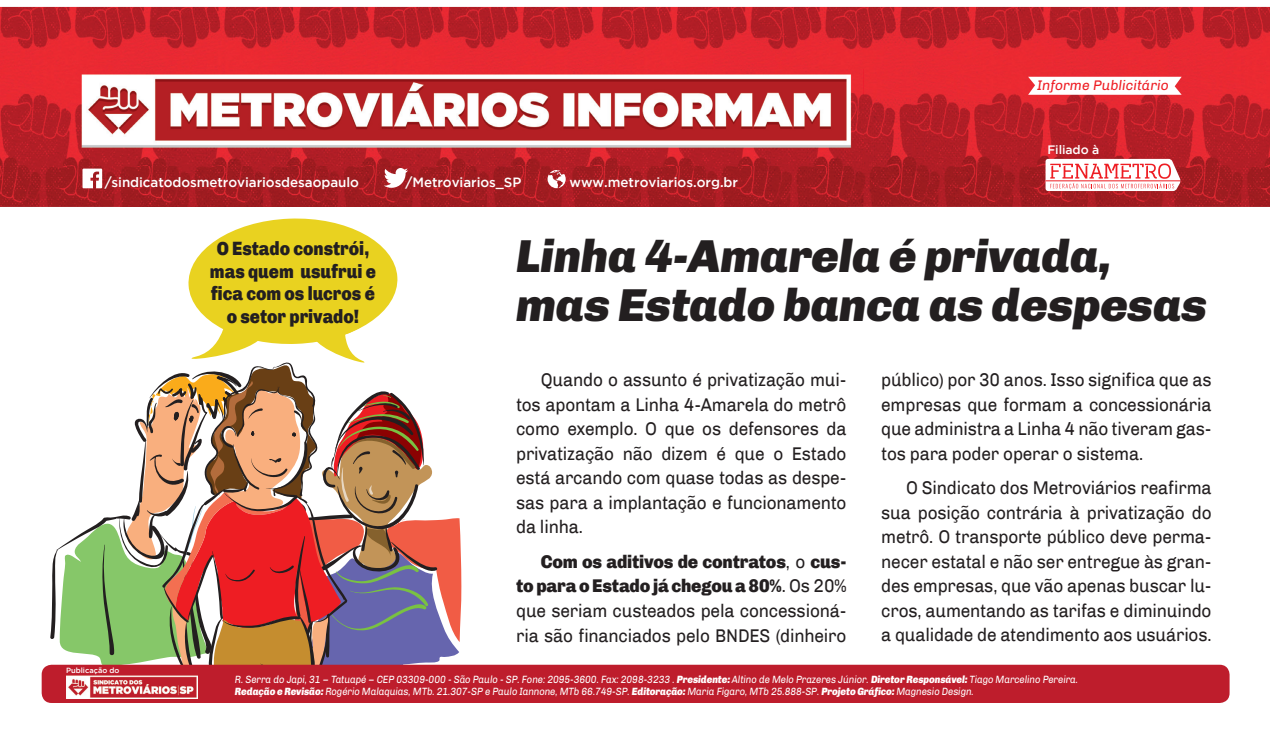
<style>
.page{position:relative;width:1270px;height:745px;background:#fff}
.page>*{position:absolute;margin:0;border:0;box-sizing:border-box;transform-origin:0 0}
.t1{font:italic 900 46.2px/49px "Chivo";letter-spacing:-.01em;color:#231f20}
.t2{font:900 19.25px/22.8px "Chivo";color:#231f20;text-align:center;scale:.88 1}
.t3{font:18.38px/24.5px "Chivo";letter-spacing:-.01em;color:#231f20;text-align:justify;scale:.94 1}
.t4{font:italic 14px "Chivo";color:#ee1d23}
.t5{font:500 13.47px "Gotham";letter-spacing:-.005em;color:#fff}
.t6{font:500 12.25px "Gotham";letter-spacing:-.005em;color:#fff}
.t7{font:italic 10.5px/12.6px "Chivo";letter-spacing:-.01em;color:#fff;scale:.9 1}
.t8{font:500 7.52px "Gotham";color:#fff}
.s1{font-weight:900}
</style>
<div class="page">
<div style="left:42px;top:664px;width:1188px;height:38px;background:#be1d2c;border-radius:10px"></div>
<img style="left:0;top:7px;width:1270px;height:100px">
<img style="left:0;top:107px;width:120px;height:100px">
<img style="left:847px;top:107px;width:423px;height:100px">
<img style="left:120px;top:166px;width:727px;height:41px">
<svg style="left:1045px;top:159px;width:135px;height:32px"></svg>
<hr style="left:1045px;top:180px;width:135px;height:1px;background:#ee1d23">
<svg style="left:83px;top:168px;width:19px;height:20px"></svg>
<svg style="left:548px;top:170px;width:18px;height:18px"></svg>
<svg style="left:384px;top:168px;width:24px;height:20px"></svg>
<svg style="left:1028px;top:77px;width:154px;height:18px"></svg>
<img style="left:67px;top:70px;width:796px;height:96px">
<img style="left:66px;top:688px;width:132px;height:10px">
<svg style="left:50px;top:218px;width:411px;height:470px"></svg>
<p class="t4" style="left:1037px;top:77px;width:133px">Informe Publicitário</p>
<p class="t5" style="left:105px;top:174px;width:256px">/sindicatodosmetroviariosdesaopaulo</p>
<p class="t5" style="left:406px;top:174px;width:117px">/Metroviarios_SP</p>
<p class="t5" style="left:569px;top:174px;width:170px">www.metroviarios.org.br</p>
<p class="t6" style="left:1047px;top:142px;width:54px">Filiado à</p>
<p class="t8" style="left:66px;top:666px;width:55px">Publicação do</p>
<p class="t2" style="left:210px;top:237px;width:190px">O Estado constrói, mas quem usufrui e fica com os lucros é o setor privado!</p>
<h1 class="t1" style="left:516px;top:231px;width:693px">Linha 4-Amarela é privada, mas Estado banca as despesas</h1>
<p class="t3" style="left:516px;top:367px;width:353px;text-indent:25px">Quando o assunto é privatização mui&shy;tos apontam a Linha 4-Amarela do metrô como exemplo. O que os defensores da privatização não dizem é que o Estado está arcando com quase todas as despe&shy;sas para a implantação e funcionamento da linha.</p>
<p class="t3" style="left:516px;top:549px;width:353px;text-indent:25px"><span class="s1">Com os aditivos de contratos</span>, o <span class="s1">cus&shy;to para o Estado já chegou a 80%</span>. Os 20% que seriam custeados pela concessioná&shy;ria são financiados pelo BNDES (dinheiro</p>
<p class="t3" style="left:881px;top:367px;width:353px">público) por 30 anos. Isso significa que as empresas que formam a concessionária que administra a Linha 4 não tiveram gas&shy;tos para poder operar o sistema.</p>
<p class="t3" style="left:881px;top:475px;width:353px;text-indent:25px">O Sindicato dos Metroviários reafirma sua posição contrária à privatização do metrô. O transporte público deve perma&shy;necer estatal e não ser entregue às gran&shy;des empresas, que vão apenas buscar lu&shy;cros, aumentando as tarifas e diminuindo a qualidade de atendimento aos usuários.</p>
<p class="t7" style="left:235px;top:672px;width:938px">R. Serra do Japi, 31 – Tatuapé – CEP 03309-000 - São Paulo - SP. Fone: 2095-3600. Fax: 2098-3233 . <span class="s1">Presidente:</span> Altino de Melo Prazeres Júnior. <span class="s1">Diretor Responsável:</span> Tiago Marcelino Pereira.<br><span class="s1">Redação e Revisão:</span> Rogério Malaquias, MTb. 21.307-SP e Paulo Iannone, MTb 66.749-SP. <span class="s1">Editoração:</span> Maria Figaro, MTb 25.888-SP. <span class="s1">Projeto Gráfico:</span> Magnesio Design.</p>
</div>
